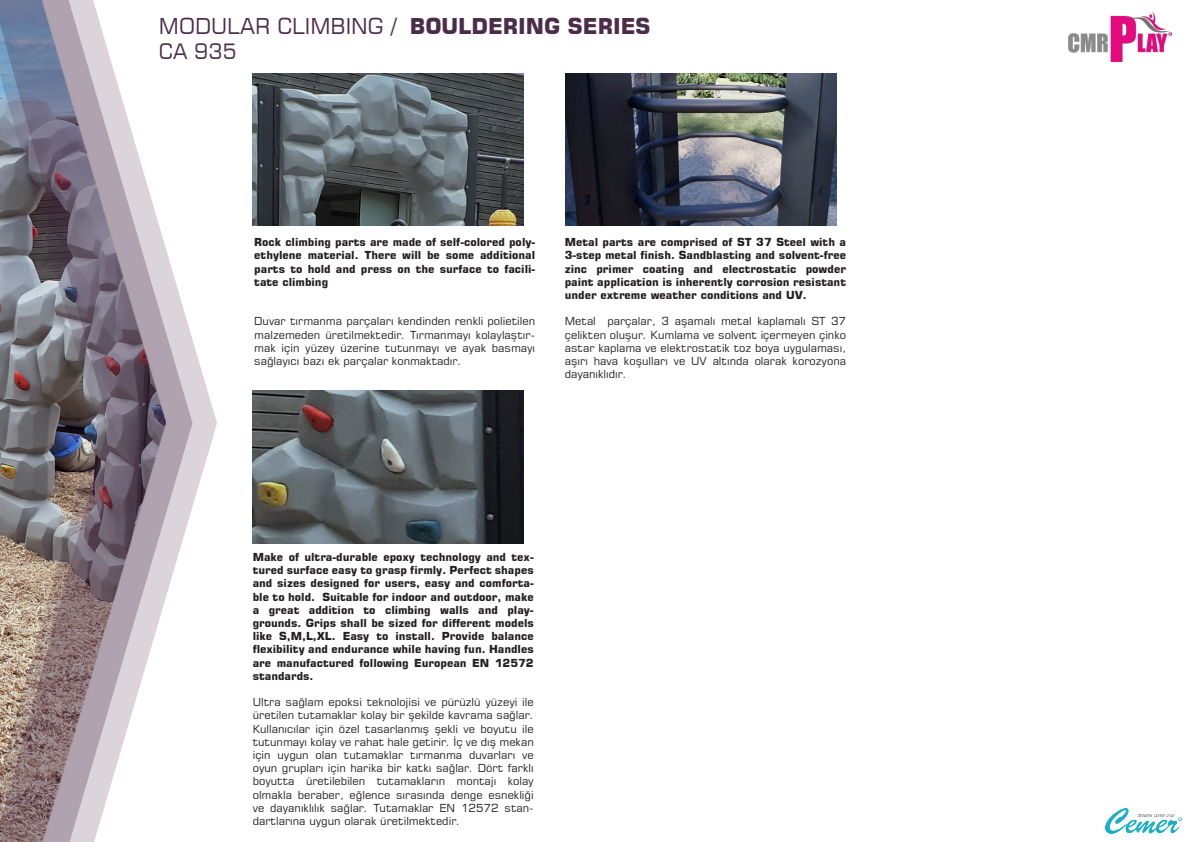
<style>
.page{position:relative;width:1191px;height:842px;background:#fff}
.page>*{position:absolute;margin:0;border:0;box-sizing:border-box;transform-origin:0 0}
.t1{font:21.7px "Square 721 BT";color:#4b2d4a}
.t2{font:21px "Square 721 BT";color:#4b2d4a}
.t3{font:11px/13.2px "Square 721 BT";color:#231f20;text-align:justify}
.t4{font:700 11px/13.2px "Square 721 BT";color:#231f20;text-align:justify}
.s1{font-weight:700}
</style>
<div class="page">
<svg style="left:192px;top:339px;width:25px;height:169px"></svg>
<img style="left:0;top:0;width:192px;height:842px">
<img style="left:565px;top:74px;width:271px;height:152px">
<img style="left:1068px;top:12px;width:103px;height:49px">
<img style="left:1105px;top:808px;width:76px;height:25px">
<img style="left:253px;top:74px;width:271px;height:152px">
<img style="left:253px;top:390px;width:271px;height:154px">
<h1 class="t1" style="left:159px;top:12px;width:493px">MODULAR CLIMBING / <span class="s1">BOULDERING SERIES</span></h1>
<h2 class="t2" style="left:159px;top:38px;width:79px">CA 935</h2>
<p class="t4" style="left:254px;top:235px;width:282px">Rock climbing parts are made of self-colored poly&shy;ethylene material. There will be some additional parts to hold and press on the surface to facili&shy;tate climbing</p>
<p class="t3" style="left:254px;top:315px;width:282px">Duvar tırmanma parçaları kendinden renkli polietilen malzemeden üretilmektedir. Tırmanmayı kolaylaştır&shy;mak için yüzey üzerine tutunmayı ve ayak basmayı sağlayıcı bazı ek parçalar konmaktadır.</p>
<p class="t4" style="left:565px;top:235px;width:283px">Metal parts are comprised of ST 37 Steel with a 3-step metal finish. Sandblasting and solvent-free zinc primer coating and electrostatic powder paint application is inherently corrosion resistant under extreme weather conditions and UV.</p>
<p class="t3" style="left:565px;top:315px;width:283px">Metal parçalar, 3 aşamalı metal kaplamalı ST 37 çelikten oluşur. Kumlama ve solvent içermeyen çinko astar kaplama ve elektrostatik toz boya uygulaması, aşırı hava koşulları ve UV altında olarak korozyona dayanıklıdır.</p>
<p class="t4" style="left:253px;top:550px;width:282px">Make of ultra-durable epoxy technology and tex&shy;tured surface easy to grasp firmly. Perfect shapes and sizes designed for users, easy and comforta&shy;ble to hold. Suitable for indoor and outdoor, make a great addition to climbing walls and play&shy;grounds. Grips shall be sized for different models like S,M,L,XL. Easy to install. Provide balance flexibility and endurance while having fun. Handles are manufactured following European EN 12572 standards.</p>
<p class="t3" style="left:253px;top:695px;width:282px">Ultra sağlam epoksi teknolojisi ve pürüzlü yüzeyi ile üretilen tutamaklar kolay bir şekilde kavrama sağlar.<br>Kullanıcılar için özel tasarlanmış şekli ve boyutu ile tutunmayı kolay ve rahat hale getirir. İç ve dış mekan için uygun olan tutamaklar tırmanma duvarları ve oyun grupları için harika bir katkı sağlar. Dört farklı boyutta üretilebilen tutamakların montajı kolay olmakla beraber, eğlence sırasında denge esnekliği ve dayanıklılık sağlar. Tutamaklar EN 12572 stan&shy;dartlarına uygun olarak üretilmektedir.</p>
</div>
